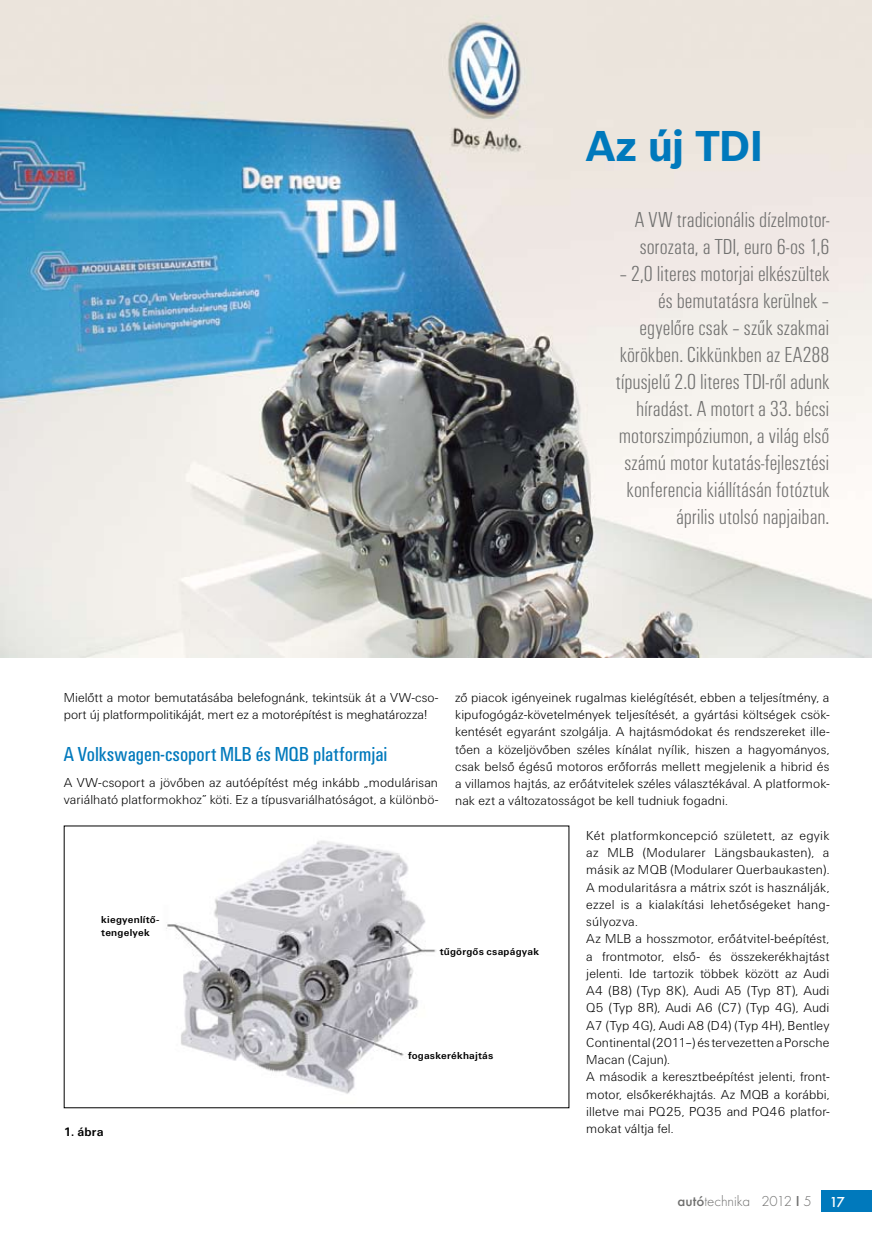
<style>
.page{position:relative;width:872px;height:1246px;background:#fff}
.page>*{position:absolute;margin:0;border:0;box-sizing:border-box;transform-origin:0 0}
.t1{font:700 42px "Bosch Sans East";letter-spacing:-.03em;color:#0079bc}
.t2{font:22.5px/27px "U001 Con Lig";color:#70706f}
.t3{font:21px "U001 Con";color:#0079bc}
.t4{font:300 15px "Futura TOT";color:#70706f}
.t5{font:13.5px/17.2px "U001 Lig";letter-spacing:.005em;color:#000}
.t6{font:700 12.75px "U001";color:#000}
.t7{font:700 10.5px/12.6px "U001";letter-spacing:.02em;color:#000}
.s1{font-weight:500}
.s2{font-weight:500;color:#fff}
</style>
<div class="page">
<div style="left:821px;top:1191px;width:51px;height:21px;background:#0079bc"></div>
<img style="left:0;top:0;width:872px;height:657px">
<img style="left:166px;top:840px;width:270px;height:254px">
<p class="t1" style="left:585px;top:119px;width:179px">Az új TDI</p>
<p class="t2" style="left:635px;top:206px;width:196px">A VW tradicionális dízelmotor&shy;sorozata, a TDI, euro 6-os 1,6</p>
<p class="t2" style="left:616px;top:260px;width:215px;text-align:right">– 2,0 literes motorjai elkészültek és bemutatásra kerülnek – egyelőre csak – szűk szakmai körökben. Cikkünkben az EA288 típusjelű 2.0 literes TDI-ről adunk híradást. A motort a 33. bécsi motorszimpóziumon, a világ első számú motor kutatás-fejlesztési konferencia kiállításán fotóztuk április utolsó napjaiban.</p>
<p class="t5" style="left:64px;top:689px;width:376px">Mielőtt a motor bemutatásába belefognánk, tekintsük át a VW-cso&shy;port új platformpolitikáját, mert ez a motorépítést is meghatározza!</p>
<p class="t3" style="left:64px;top:742px;width:325px">A Volkswagen-csoport MLB és MQB platformjai</p>
<p class="t5" style="left:64px;top:774px;width:376px">A VW-csoport a jövőben az autóépítést még inkább „modulárisan variálható platformokhoz” köti. Ez a típusvariálhatóságot, a különbö-</p>
<p class="t5" style="left:455px;top:689px;width:376px;text-align:justify">ző piacok igényeinek rugalmas kielégítését, ebben a teljesítmény, a kipufogógáz-követelmények teljesítését, a gyártási költségek csök&shy;kentését egyaránt szolgálja. A hajtásmódokat és rendszereket ille&shy;tően a közeljövőben széles kínálat nyílik, hiszen a hagyományos, csak belső égésű motoros erőforrás mellett megjelenik a hibrid és a villamos hajtás, az erőátvitelek széles választékával. A platformok&shy;nak ezt a változatosságot be kell tudniuk fogadni.</p>
<p class="t5" style="left:586px;top:827px;width:245px">Két platformkoncepció született, az egyik az MLB (Modularer Längsbaukasten), a másik az MQB (Modularer Querbaukasten).<br>A modularitásra a mátrix szót is használják, ezzel is a kialakítási lehetőségeket hang&shy;súlyozva.<br>Az MLB a hosszmotor, erőátvitel-beépítést, a frontmotor, első- és összekerékhajtást jelenti. Ide tartozik többek között az Audi A4 (B8) (Typ 8K), Audi A5 (Typ 8T), Audi Q5 (Typ 8R), Audi A6 (C7) (Typ 4G), Audi A7 (Typ 4G), Audi A8 (D4) (Typ 4H), Bentley Continental(2011–) és tervezetten a Porsche Macan (Cajun).<br>A második a keresztbeépítést jelenti, front&shy;motor, elsőkerékhajtás. Az MQB a korábbi, illetve mai PQ25, PQ35 and PQ46 platfor&shy;mokat váltja fel.</p>
<p class="t7" style="left:101px;top:913px;width:59px">kiegyenlítő&shy;tengelyek</p>
<p class="t7" style="left:440px;top:945px;width:101px">tűgörgős csapágyak</p>
<p class="t7" style="left:408px;top:1049px;width:87px">fogaskerékhajtás</p>
<p class="t6" style="left:64px;top:1124px;width:41px">1. ábra</p>
<p class="t4" style="left:677px;top:1193px;width:169px"><span class="s1">autó</span>technika 2012 <span class="s1">I</span> 5 <span class="s2">17</span></p>
</div>
